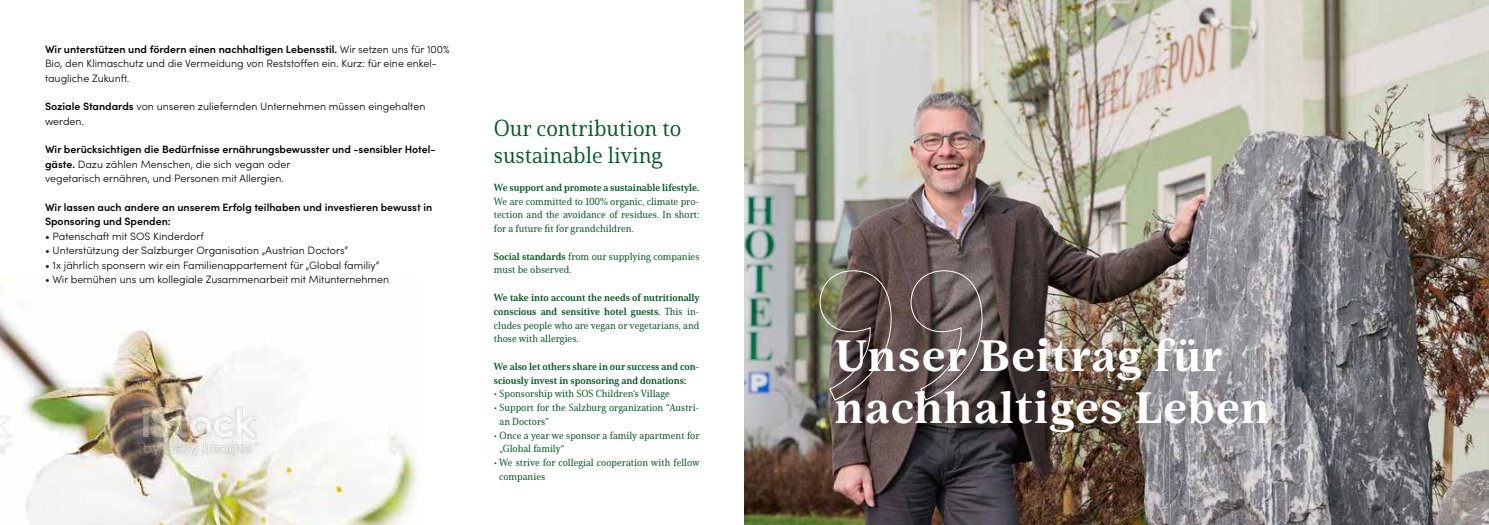
<style>
.page{position:relative;width:1489px;height:525px;background:#fff}
.page>*{position:absolute;margin:0;border:0;box-sizing:border-box;transform-origin:0 0}
.t1{font:700 43.75px/52.5px "Lust Text";letter-spacing:.03em;color:#fff}
.t2{font:22.5px/27px "Solitas Serif Nor Reg";color:#005724}
.t3{font:300 10.62px/14.4px "Sofia Pro";color:#000}
.t4{font:600 10.62px/14.4px "Sofia Pro";color:#000}
.t5{font:10px/13.8px "Solitas Serif Nor Med";color:#005724}
.t6{font:10px/13.8px "Solitas Serif Nor Bol";color:#005724}
.s1{font-weight:600}
.s2{font-family:"Solitas Serif Nor Bol"}
.s3{font-family:"Solitas Serif Nor Med"}
</style>
<div class="page">
<img style="left:0;top:278px;width:417px;height:246px">
<img style="left:744px;top:0;width:744px;height:524px">
<svg style="left:819px;top:270px;width:163px;height:130px;background:#685c57"></svg>
<p class="t3" style="left:45px;top:41px;width:406px"><span class="s1">Wir unterstützen und fördern einen nachhaltigen Lebensstil.</span> Wir setzen uns für 100%<br>Bio, den Klimaschutz und die Vermeidung von Reststoffen ein. Kurz: für eine enkel&shy;taugliche Zukunft.</p>
<p class="t3" style="left:45px;top:99px;width:382px"><span class="s1">Soziale Standards</span> von unseren zuliefernden Unternehmen müssen eingehalten werden.</p>
<p class="t3" style="left:45px;top:142px;width:392px"><span class="s1">Wir berücksichtigen die Bedürfnisse ernährungsbewusster und -sensibler Hotel&shy;gäste.</span> Dazu zählen Menschen, die sich vegan oder<br>vegetarisch ernähren, und Personen mit Allergien.</p>
<p class="t4" style="left:45px;top:199px;width:389px">Wir lassen auch andere an unserem Erfolg teilhaben und investieren bewusst in<br>Sponsoring und Spenden:</p>
<p class="t3" style="left:45px;top:228px;width:160px">• Patenschaft mit SOS Kinderdorf</p>
<p class="t3" style="left:45px;top:242px;width:305px">• Unterstützung der Salzburger Organisation „Austrian Doctors“</p>
<p class="t3" style="left:45px;top:257px;width:336px">• 1x jährlich sponsern wir ein Familienappartement für „Global familiy“</p>
<p class="t3" style="left:45px;top:271px;width:345px">• Wir bemühen uns um kollegiale Zusammenarbeit mit Mitunternehmen</p>
<h2 class="t2" style="left:494px;top:115px;width:189px">Our contribution to sustainable living</h2>
<p class="t6" style="left:494px;top:180px;width:207px">We support and promote a sustainable lifestyle.</p>
<p class="t5" style="left:494px;top:194px;width:207px;text-align:justify">We are committed to 100% organic, climate pro&shy;tection and the avoidance of residues. In short: for a future fit for grandchildren.</p>
<p class="t5" style="left:494px;top:249px;width:207px"><span class="s2">Social standards</span> from our supplying companies must be observed.</p>
<p class="t6" style="left:494px;top:290px;width:207px">We take into account the needs of nutritionally conscious and sensitive hotel guests. <span class="s3">This in-</span></p>
<p class="t5" style="left:494px;top:318px;width:207px">cludes people who are vegan or vegetarians, and those with allergies.</p>
<p class="t6" style="left:494px;top:359px;width:207px">We also let others share in our success and con&shy;sciously invest in sponsoring and donations:</p>
<p class="t5" style="left:494px;top:386px;width:177px">• Sponsorship with SOS Children‘s Village</p>
<p class="t5" style="left:499px;top:400px;width:201px;text-indent:-6px">• Support for the Salzburg organization “Austri&shy;an Doctors”</p>
<p class="t5" style="left:499px;top:428px;width:202px;text-indent:-6px">• Once a year we sponsor a family apartment for „Global family“</p>
<p class="t5" style="left:499px;top:455px;width:202px;text-indent:-5px">• We strive for collegial cooperation with fellow companies</p>
<h1 class="t1" style="left:834px;top:329px;width:436px">Unser Beitrag für nachhaltiges Leben</h1>
</div>
